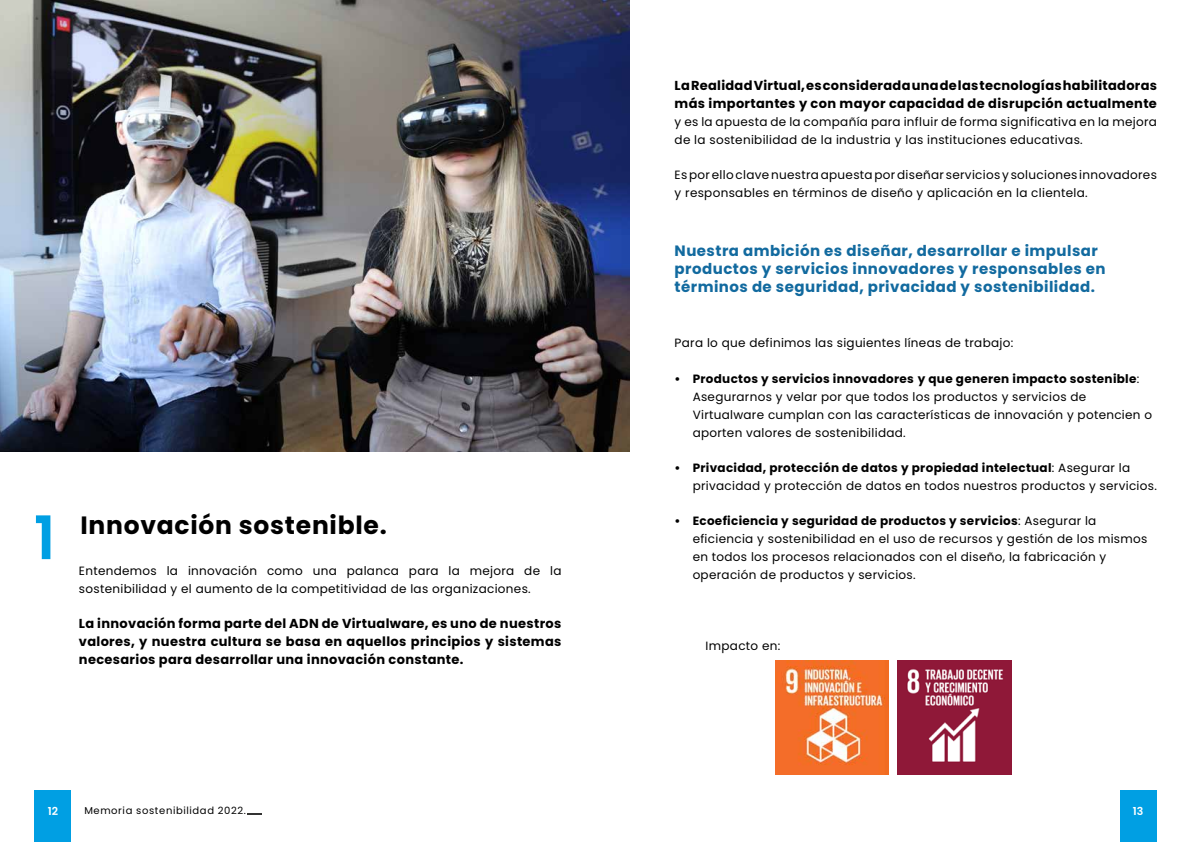
<style>
.page{position:relative;width:1191px;height:842px;background:#fff}
.page>*{position:absolute;margin:0;border:0;box-sizing:border-box;transform-origin:0 0}
.t1{font:600 60px "Poppins";color:#009fe3}
.t2{font:700 25px "Poppins";letter-spacing:.03em;color:#000}
.t3{font:700 15px/18px "Poppins";letter-spacing:.03em;color:#126a9f}
.t4{font:700 13px/18px "Poppins";letter-spacing:.025em;color:#000}
.t5{font:12px/18px "Poppins";letter-spacing:.025em;color:#000}
.t6{font:600 11px "Poppins";color:#fff}
.t7{font:10px "Poppins";letter-spacing:.06em;color:#000}
.s1{font-weight:700}
</style>
<div class="page">
<div style="left:35px;top:790px;width:36px;height:52px;background:#009fe3"></div>
<div style="left:1119px;top:790px;width:37px;height:52px;background:#009fe3"></div>
<img style="left:775px;top:660px;width:114px;height:114px">
<img style="left:897px;top:660px;width:114px;height:114px">
<img style="left:0;top:0;width:629px;height:452px">
<svg style="left:247px;top:813px;width:15px;height:1px"></svg>
<p class="t4" style="left:674px;top:77px;width:484px">La Realidad Virtual, es considerada una de las tecnologías habilitadoras más importantes y con mayor capacidad de disrupción actualmente</p>
<p class="t5" style="left:674px;top:113px;width:484px">y es la apuesta de la compañía para influir de forma significativa en la mejora de la sostenibilidad de la industria y las instituciones educativas.</p>
<p class="t5" style="left:674px;top:166px;width:484px">Es por ello clave nuestra apuesta por diseñar servicios y soluciones innovadores y responsables en términos de diseño y aplicación en la clientela.</p>
<h1 class="t1" style="left:34px;top:503px;width:23px">1</h1>
<h2 class="t2" style="left:80px;top:510px;width:308px">Innovación sostenible.</h2>
<p class="t5" style="left:79px;top:562px;width:484px">Entendemos la innovación como una palanca para la mejora de la sostenibilidad y el aumento de la competitividad de las organizaciones.</p>
<p class="t4" style="left:79px;top:615px;width:484px;text-align:justify">La innovación forma parte del ADN de Virtualware, es uno de nuestros valores, y nuestra cultura se basa en aquellos principios y sistemas necesarios para desarrollar una innovación constante.</p>
<p class="t3" style="left:674px;top:242px;width:432px">Nuestra ambición es diseñar, desarrollar e impulsar productos y servicios innovadores y responsables en términos de seguridad, privacidad y sostenibilidad.</p>
<p class="t5" style="left:674px;top:334px;width:340px">Para lo que definimos las siguientes líneas de trabajo:</p>
<p class="t5" style="left:692px;top:369px;width:461px;text-indent:-18px"><span class="s1">• Productos y servicios innovadores y que generen impacto sostenible</span>:<br>Asegurarnos y velar por que todos los productos y servicios de Virtualware cumplan con las características de innovación y potencien o aporten valores de sostenibilidad.</p>
<p class="t5" style="left:692px;top:458px;width:466px;text-indent:-18px"><span class="s1">• Privacidad, protección de datos y propiedad intelectual</span>: Asegurar la privacidad y protección de datos en todos nuestros productos y servicios.</p>
<p class="t5" style="left:692px;top:511px;width:456px;text-indent:-18px"><span class="s1">• Ecoeficiencia y seguridad de productos y servicios</span>: Asegurar la eficiencia y sostenibilidad en el uso de recursos y gestión de los mismos en todos los procesos relacionados con el diseño, la fabricación y operación de productos y servicios.</p>
<p class="t5" style="left:705px;top:637px;width:76px">Impacto en:</p>
<p class="t6" style="left:48px;top:804px;width:12px">12</p>
<p class="t7" style="left:84px;top:805px;width:163px">Memoria sostenibilidad 2022.</p>
<p class="t6" style="left:1132px;top:804px;width:12px">13</p>
</div>
